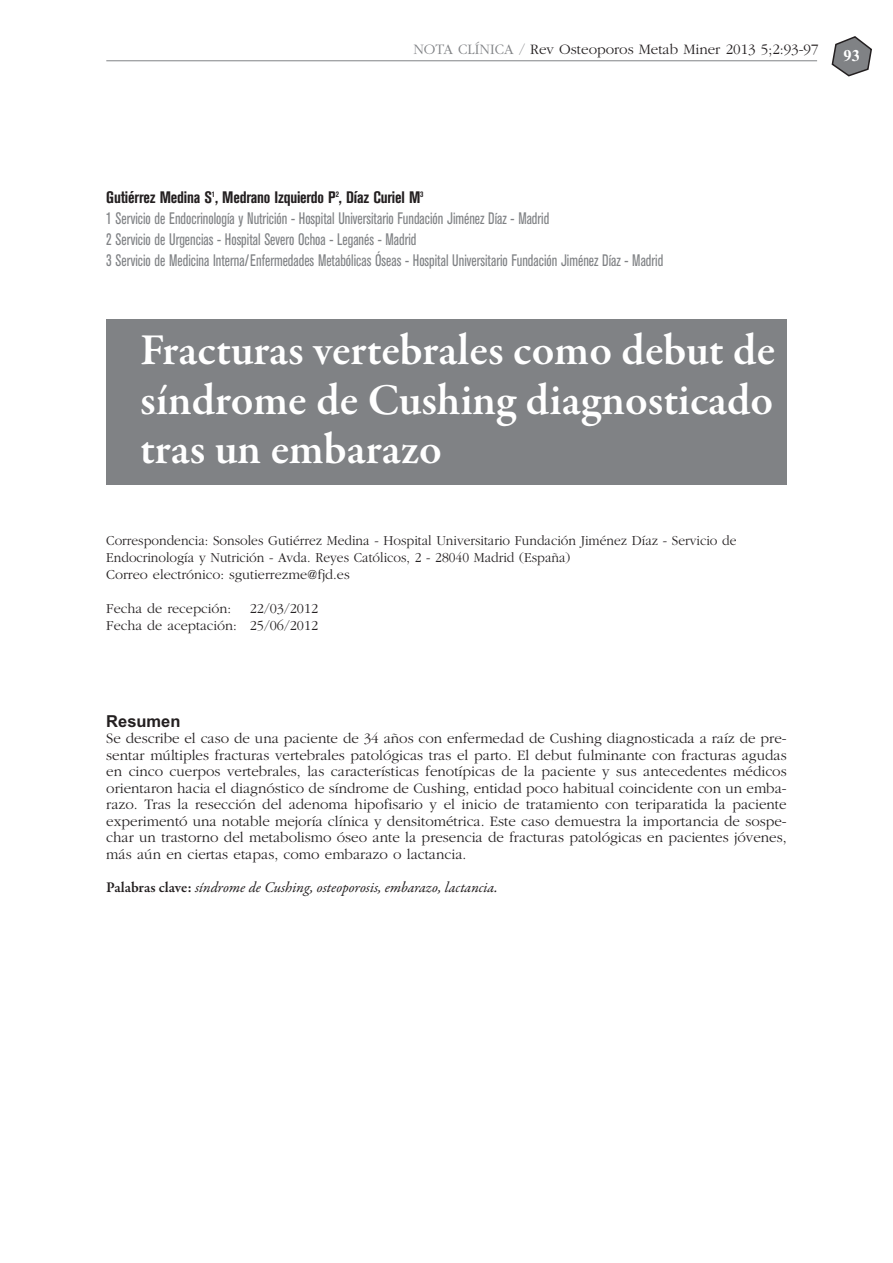
<style>
.page{position:relative;width:893px;height:1263px;background:#fff}
.page>*{position:absolute;margin:0;border:0;box-sizing:border-box;transform-origin:0 0}
.t1{font:600 45px/49.5px "Garamond Premr Pro";color:#fff;text-align:justify}
.t2{font:condensed 16.5px/21px "Akzidenz Grotesk BE";color:#808285;scale:.9 1}
.t3{font:700 16.5px "Arial";color:#231f20}
.t4{font:700 16.5px "Times New Roman";color:#fff}
.t5{font:300 15px/16.5px "Garamond";color:#231f20;text-align:justify}
.t6{font:italic 15px "Garamond Premr Pro";color:#231f20}
.t7{font:300 14.25px/17.1px "Garamond";color:#231f20;scale:.95 1}
.t8{font:300 14.25px/17.1px "Garamond";color:#231f20;text-align:right}
.s1{color:#808285}
.s2{font-weight:700;color:#231f20}
.s3{font-weight:600;font-style:normal}
</style>
<div class="page">
<svg style="left:832px;top:36px;width:40px;height:40px"></svg>
<hr style="left:106px;top:60px;width:711px;height:1px;background:#808285">
<div style="left:106px;top:319px;width:681px;height:166px;background:#808285"></div>
<p class="t5" style="left:413px;top:42px;width:407px"><span class="s1">NOTA CLÍNICA /</span> Rev Osteoporos Metab Miner 2013 5;2:93-97</p>
<p class="t4" style="left:844px;top:46px;width:18px">93</p>
<p class="t2" style="left:106px;top:188px;width:620px"><span class="s2">Gutiérrez Medina S</span><sup>1</sup><span class="s2">, Medrano Izquierdo P</span><sup>2</sup><span class="s2">, Díaz Curiel M</span><sup>3<br></sup>1 Servicio de Endocrinología y Nutrición - Hospital Universitario Fundación Jiménez Díaz - Madrid<br>2 Servicio de Urgencias - Hospital Severo Ochoa - Leganés - Madrid<br>3 Servicio de Medicina Interna/Enfermedades Metabólicas Óseas - Hospital Universitario Fundación Jiménez Díaz - Madrid</p>
<h1 class="t1" style="left:140px;top:329px;width:636px">Fracturas vertebrales como debut de síndrome de Cushing diagnosticado tras un embarazo</h1>
<p class="t7" style="left:106px;top:533px;width:665px">Correspondencia: Sonsoles Gutiérrez Medina - Hospital Universitario Fundación Jiménez Díaz - Servicio de<br>Endocrinología y Nutrición - Avda. Reyes Católicos, 2 - 28040 Madrid (España)<br>Correo electrónico: sgutierrezme@fjd.es</p>
<p class="t8" style="left:106px;top:601px;width:126px">Fecha de recepción:</p>
<p class="t8" style="left:106px;top:601px;width:213px">22/03/2012<br>Fecha de aceptación: 25/06/2012</p>
<p class="t3" style="left:106px;top:715px;width:76px">Resumen</p>
<p class="t5" style="left:106px;top:731px;width:682px">Se describe el caso de una paciente de 34 años con enfermedad de Cushing diagnosticada a raíz de pre&shy;sentar múltiples fracturas vertebrales patológicas tras el parto. El debut fulminante con fracturas agudas en cinco cuerpos vertebrales, las características fenotípicas de la paciente y sus antecedentes médicos orientaron hacia el diagnóstico de síndrome de Cushing, entidad poco habitual coincidente con un emba&shy;razo. Tras la resección del adenoma hipofisario y el inicio de tratamiento con teriparatida la paciente experimentó una notable mejoría clínica y densitométrica. Este caso demuestra la importancia de sospe&shy;char un trastorno del metabolismo óseo ante la presencia de fracturas patológicas en pacientes jóvenes, más aún en ciertas etapas, como embarazo o lactancia.</p>
<p class="t6" style="left:106px;top:881px;width:393px"><span class="s3">Palabras clave:</span> síndrome de Cushing, osteoporosis, embarazo, lactancia.</p>
</div>
